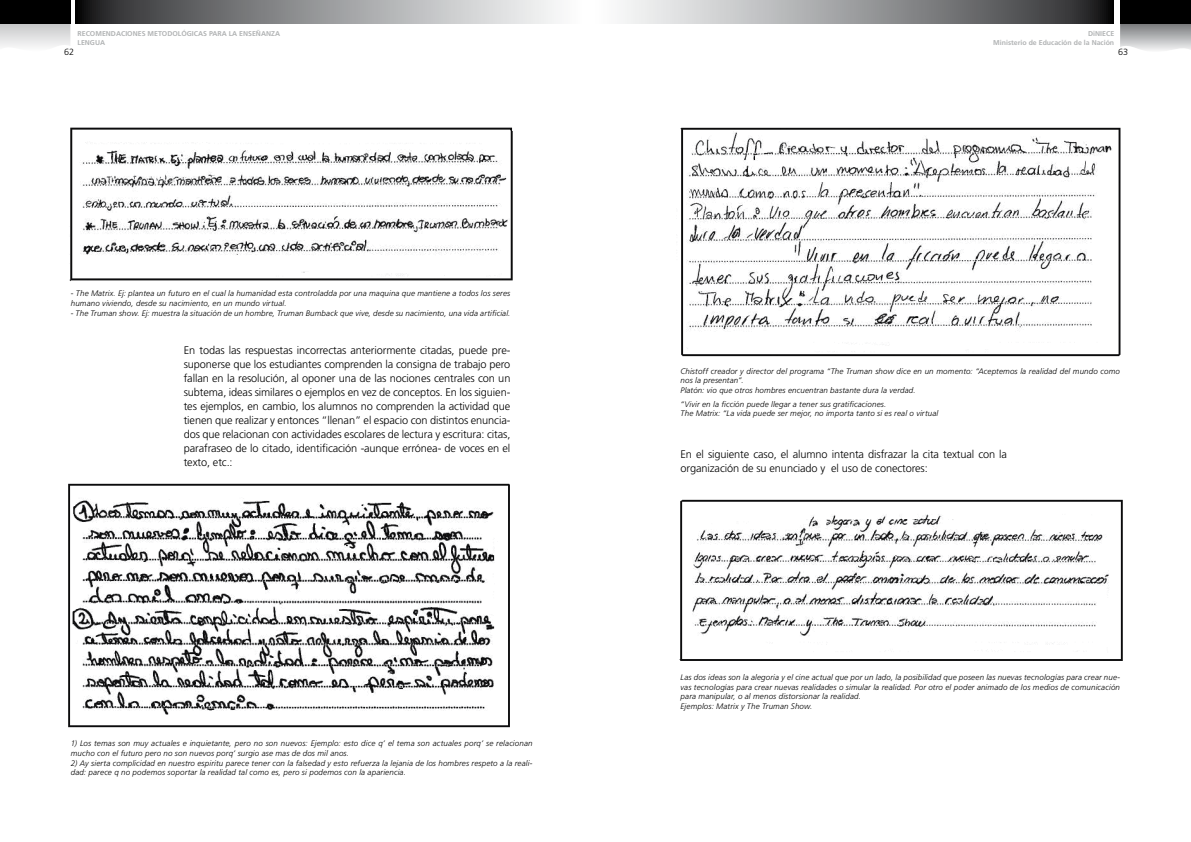
<style>
.page{position:relative;width:1191px;height:842px;background:#fff}
.page>*{position:absolute;margin:0;border:0;box-sizing:border-box;transform-origin:0 0}
.t1{font:300 11px/14px "Frutiger";letter-spacing:-.01em;color:#000;text-align:justify}
.t2{font:300 9px "Frutiger";color:#000}
.t3{font:italic 300 8px/9.6px "Frutiger";letter-spacing:.015em;color:#000}
.t4{font:700 7px/9px "Frutiger";color:#b1b3b4}
</style>
<div class="page">
<svg style="left:0;top:23px;width:70px;height:24px"></svg>
<div style="left:0;top:0;width:70px;height:23px;background:#000"></div>
<svg style="left:76px;top:0;width:480px;height:23px"></svg>
<svg style="left:1120px;top:23px;width:71px;height:28px"></svg>
<div style="left:1120px;top:0;width:71px;height:23px;background:#000"></div>
<svg style="left:623px;top:0;width:490px;height:23px"></svg>
<img style="left:69px;top:127px;width:444px;height:155px">
<img style="left:68px;top:483px;width:442px;height:245px">
<img style="left:680px;top:127px;width:441px;height:230px">
<img style="left:679px;top:499px;width:444px;height:162px">
<p class="t4" style="left:77px;top:29px;width:204px">RECOMENDACIONES METODOLÓGICAS PARA LA ENSEÑANZA<br>LENGUA</p>
<p class="t2" style="left:64px;top:47px;width:12px">62</p>
<p class="t3" style="left:71px;top:289px;width:441px">- The Matrix. Ej: plantea un futuro en el cual la humanidad esta controladda por una maquina que mantiene a todos los seres humano viviendo, desde su nacimiento, en un mundo virtual.</p>
<p class="t3" style="left:71px;top:308px;width:441px">- The Truman show. Ej: muestra la situación de un hombre, Truman Bumback que vive, desde su nacimiento, una vida artificial.</p>
<p class="t1" style="left:184px;top:343px;width:328px">En todas las respuestas incorrectas anteriormente citadas, puede pre&shy;suponerse que los estudiantes comprenden la consigna de trabajo pero fallan en la resolución, al oponer una de las nociones centrales con un subtema, ideas similares o ejemplos en vez de conceptos. En los siguien&shy;tes ejemplos, en cambio, los alumnos no comprenden la actividad que tienen que realizar y entonces “llenan” el espacio con distintos enuncia&shy;dos que relacionan con actividades escolares de lectura y escritura: citas, parafraseo de lo citado, identificación -aunque errónea- de voces en el texto, etc.:</p>
<p class="t3" style="left:71px;top:739px;width:463px">1) Los temas son muy actuales e inquietante, pero no son nuevos: Ejemplo: esto dice q’ el tema son actuales porq’ se relacionan mucho con el futuro pero no son nuevos porq’ surgio ase mas de dos mil anos.</p>
<p class="t3" style="left:71px;top:758px;width:463px">2) Ay sierta complicidad en nuestro espiritu parece tener con la falsedad y esto refuerza la lejania de los hombres respeto a la reali&shy;dad: parece q no podemos soportar la realidad tal como es, pero si podemos con la apariencia.</p>
<p class="t4" style="left:993px;top:29px;width:122px;text-align:right">DiNIECE<br>Ministerio de Educación de la Nación</p>
<p class="t2" style="left:1118px;top:47px;width:12px">63</p>
<p class="t3" style="left:680px;top:366px;width:441px">Chistoff creador y director del programa “The Truman show dice en un momento: “Aceptemos la realidad del mundo como nos la presentan”.<br>Platón: vio que otros hombres encuentran bastante dura la verdad.</p>
<p class="t3" style="left:680px;top:399px;width:259px">“Vivir en la ficción puede llegar a tener sus gratificaciones.<br>The Matrix: “La vida puede ser mejor, no importa tanto si es real o virtual</p>
<h1 class="t1" style="left:680px;top:447px;width:328px">En el siguiente caso, el alumno intenta disfrazar la cita textual con la organización de su enunciado y el uso de conectores:</h1>
<p class="t3" style="left:680px;top:673px;width:441px">Las dos ideas son la alegoria y el cine actual que por un lado, la posibilidad que poseen las nuevas tecnologías para crear nue&shy;vas tecnologías para crear nuevas realidades o simular la realidad. Por otro el poder animado de los medios de comunicación para manipular, o al menos distorsionar la realidad.<br>Ejemplos: Matrix y The Truman Show.</p>
</div>
